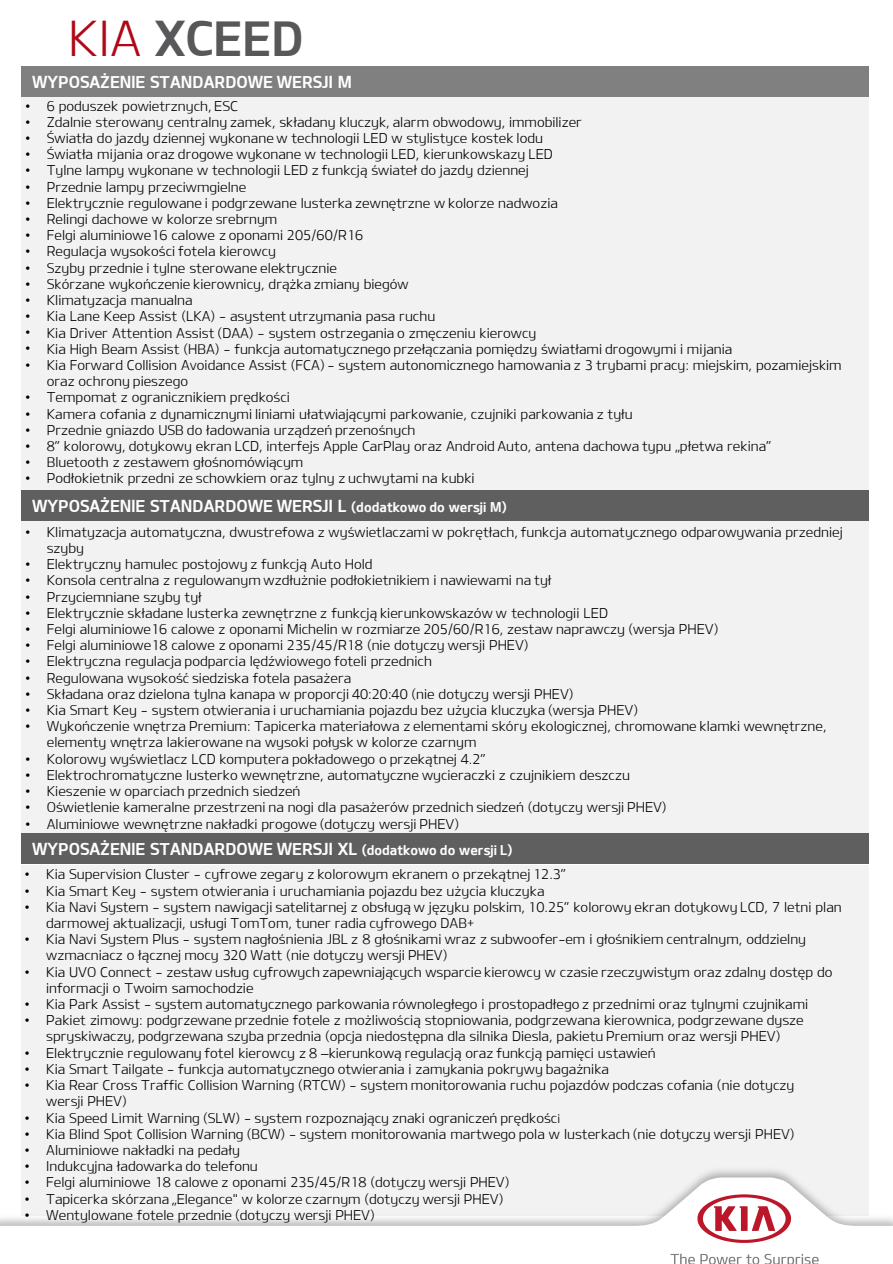
<style>
.page{position:relative;width:893px;height:1264px;background:#fff}
.page>*{position:absolute;margin:0;border:0;box-sizing:border-box;transform-origin:0 0}
.t1{font:48px "Kia B";color:#58585a}
.t2{font:16.5px "Kia B";color:#fff}
.t3{font:13.5px/16.2px "Kia L";color:#000}
.s1{font-family:"Kia L";color:#af0917}
.s2{font-family:"Arial"}
.s3{font-size:13.5px}
.s4{font-size:12px}
</style>
<div class="page">
<div style="left:21px;top:86px;width:848px;height:406px;background:#f2f2f2"></div>
<div style="left:21px;top:66px;width:848px;height:31px;background:#808080"></div>
<div style="left:21px;top:516px;width:847px;height:330px;background:#f2f2f2"></div>
<div style="left:21px;top:490px;width:847px;height:31px;background:#5f5f5f"></div>
<div style="left:21px;top:865px;width:847px;height:350px;background:#f2f2f2"></div>
<div style="left:21px;top:833px;width:847px;height:31px;background:#5f5f5f"></div>
<svg style="left:0;top:1177px;width:893px;height:66px"></svg>
<svg style="left:697px;top:1193px;width:94px;height:49px"></svg>
<svg style="left:670px;top:1253px;width:149px;height:10px"></svg>
<h1 class="t1" style="left:68px;top:8px;width:237px"><span class="s1">KIA</span> XCEED</h1>
<p class="t2" style="left:32px;top:72px;width:321px">WYPOSAŻENIE STANDARDOWE WERSJI M</p>
<p class="t3" style="left:26px;top:97px;width:214px"><span class="s2">•</span> 6 poduszek powietrznych, ESC</p>
<p class="t3" style="left:26px;top:113px;width:558px"><span class="s2">•</span> Zdalnie sterowany centralny zamek, składany kluczyk, alarm obwodowy, immobilizer</p>
<p class="t3" style="left:26px;top:129px;width:519px"><span class="s2">•</span> Światła do jazdy dziennej wykonane w technologii LED w stylistyce kostek lodu</p>
<p class="t3" style="left:26px;top:146px;width:529px"><span class="s2">•</span> Światła mĳania oraz drogowe wykonane w technologii LED, kierunkowskazy LED</p>
<p class="t3" style="left:26px;top:162px;width:505px"><span class="s2">•</span> Tylne lampy wykonane w technologii LED z funkcją świateł do jazdy dziennej</p>
<p class="t3" style="left:26px;top:178px;width:222px"><span class="s2">•</span> Przednie lampy przeciwmgielne</p>
<p class="t3" style="left:26px;top:194px;width:534px"><span class="s2">•</span> Elektrycznie regulowane i podgrzewane lusterka zewnętrzne w kolorze nadwozia</p>
<p class="t3" style="left:26px;top:210px;width:253px"><span class="s2">•</span> Relingi dachowe w kolorze srebrnym</p>
<p class="t3" style="left:26px;top:227px;width:339px"><span class="s2">•</span> Felgi aluminiowe16 calowe z oponami 205/60/R16</p>
<p class="t3" style="left:26px;top:243px;width:252px"><span class="s2">•</span> Regulacja wysokości fotela kierowcy</p>
<p class="t3" style="left:26px;top:259px;width:313px"><span class="s2">•</span> Szyby przednie i tylne sterowane elektrycznie</p>
<p class="t3" style="left:26px;top:275px;width:385px"><span class="s2">•</span> Skórzane wykończenie kierownicy, drążka zmiany biegów</p>
<p class="t3" style="left:26px;top:291px;width:169px"><span class="s2">•</span> Klimatyzacja manualna</p>
<p class="t3" style="left:26px;top:308px;width:411px"><span class="s2">•</span> Kia Lane Keep Assist (LKA) - asystent utrzymania pasa ruchu</p>
<p class="t3" style="left:26px;top:324px;width:512px"><span class="s2">•</span> Kia Driver Attention Assist (DAA) - system ostrzegania o zmęczeniu kierowcy</p>
<p class="t3" style="left:26px;top:340px;width:708px"><span class="s2">•</span> Kia High Beam Assist (HBA) - funkcja automatycznego przełączania pomiędzy światłami drogowymi i mĳania</p>
<p class="t3" style="left:47px;top:356px;width:796px;text-indent:-21px"><span class="s2">•</span> Kia Forward Collision Avoidance Assist (FCA) - system autonomicznego hamowania z 3 trybami pracy: miejskim, pozamiejskim oraz ochrony pieszego</p>
<p class="t3" style="left:26px;top:389px;width:266px"><span class="s2">•</span> Tempomat z ogranicznikiem prędkości</p>
<p class="t3" style="left:26px;top:405px;width:609px"><span class="s2">•</span> Kamera cofania z dynamicznymi liniami ułatwiającymi parkowanie, czujniki parkowania z tyłu</p>
<p class="t3" style="left:26px;top:421px;width:391px"><span class="s2">•</span> Przednie gniazdo USB do ładowania urządzeń przenośnych</p>
<p class="t3" style="left:26px;top:437px;width:747px"><span class="s2">•</span> 8” kolorowy, dotykowy ekran LCD, interfejs Apple CarPlay oraz Android Auto, antena dachowa typu „płetwa rekina”</p>
<p class="t3" style="left:26px;top:453px;width:279px"><span class="s2">•</span> Bluetooth z zestawem głośnomówiącym</p>
<p class="t3" style="left:26px;top:470px;width:451px"><span class="s2">•</span> Podłokietnik przedni ze schowkiem oraz tylny z uchwytami na kubki</p>
<p class="t2" style="left:32px;top:495px;width:476px">WYPOSAŻENIE STANDARDOWE WERSJI L <span class="s3">(dodatkowo do wersji M)</span></p>
<p class="t3" style="left:47px;top:523px;width:798px;text-indent:-21px"><span class="s2">•</span> Klimatyzacja automatyczna, dwustrefowa z wyświetlaczami w pokrętłach, funkcja automatycznego odparowywania przedniej szyby</p>
<p class="t3" style="left:26px;top:555px;width:349px"><span class="s2">•</span> Elektryczny hamulec postojowy z funkcją Auto Hold</p>
<p class="t3" style="left:26px;top:571px;width:527px"><span class="s2">•</span> Konsola centralna z regulowanym wzdłużnie podłokietnikiem i nawiewami na tył</p>
<p class="t3" style="left:26px;top:588px;width:178px"><span class="s2">•</span> Przyciemniane szyby tył</p>
<p class="t3" style="left:26px;top:604px;width:584px"><span class="s2">•</span> Elektrycznie składane lusterka zewnętrzne z funkcją kierunkowskazów w technologii LED</p>
<p class="t3" style="left:26px;top:620px;width:694px"><span class="s2">•</span> Felgi aluminiowe16 calowe z oponami Michelin w rozmiarze 205/60/R16, zestaw naprawczy (wersja PHEV)</p>
<p class="t3" style="left:26px;top:636px;width:505px"><span class="s2">•</span> Felgi aluminiowe18 calowe z oponami 235/45/R18 (nie dotyczy wersji PHEV)</p>
<p class="t3" style="left:26px;top:652px;width:408px"><span class="s2">•</span> Elektryczna regulacja podparcia lędźwiowego foteli przednich</p>
<p class="t3" style="left:26px;top:669px;width:327px"><span class="s2">•</span> Regulowana wysokość siedziska fotela pasażera</p>
<p class="t3" style="left:26px;top:685px;width:550px"><span class="s2">•</span> Składana oraz dzielona tylna kanapa w proporcji 40:20:40 (nie dotyczy wersji PHEV)</p>
<p class="t3" style="left:26px;top:701px;width:614px"><span class="s2">•</span> Kia Smart Key - system otwierania i uruchamiania pojazdu bez użycia kluczyka (wersja PHEV)</p>
<p class="t3" style="left:47px;top:717px;width:781px;text-indent:-21px"><span class="s2">•</span> Wykończenie wnętrza Premium: Tapicerka materiałowa z elementami skóry ekologicznej, chromowane klamki wewnętrzne, elementy wnętrza lakierowane na wysoki połysk w kolorze czarnym</p>
<p class="t3" style="left:26px;top:750px;width:462px"><span class="s2">•</span> Kolorowy wyświetlacz LCD komputera pokładowego o przekątnej 4.2”</p>
<p class="t3" style="left:26px;top:766px;width:606px"><span class="s2">•</span> Elektrochromatyczne lusterko wewnętrzne, automatyczne wycieraczki z czujnikiem deszczu</p>
<p class="t3" style="left:26px;top:782px;width:276px"><span class="s2">•</span> Kieszenie w oparciach przednich siedzeń</p>
<p class="t3" style="left:26px;top:798px;width:643px"><span class="s2">•</span> Oświetlenie kameralne przestrzeni na nogi dla pasażerów przednich siedzeń (dotyczy wersji PHEV)</p>
<p class="t3" style="left:26px;top:814px;width:435px"><span class="s2">•</span> Aluminiowe wewnętrzne nakładki progowe (dotyczy wersji PHEV)</p>
<p class="t3" style="left:25px;top:865px;width:543px"><span class="s2">•</span> Kia Supervision Cluster - cyfrowe zegary z kolorowym ekranem o przekątnej 12.3”</p>
<p class="t3" style="left:25px;top:881px;width:521px"><span class="s2">•</span> Kia Smart Key - system otwierania i uruchamiania pojazdu bez użycia kluczyka</p>
<p class="t3" style="left:46px;top:898px;width:797px;text-indent:-21px"><span class="s2">•</span> Kia Navi System - system nawigacji satelitarnej z obsługą w języku polskim, 10.25” kolorowy ekran dotykowy LCD, 7 letni plan darmowej aktualizacji, usługi TomTom, tuner radia cyfrowego DAB+</p>
<p class="t3" style="left:46px;top:930px;width:761px;text-indent:-21px"><span class="s2">•</span> Kia Navi System Plus - system nagłośnienia JBL z 8 głośnikami wraz z subwoofer-em i głośnikiem centralnym, oddzielny wzmacniacz o łącznej mocy 320 Watt (nie dotyczy wersji PHEV)</p>
<p class="t3" style="left:46px;top:962px;width:788px;text-indent:-21px"><span class="s2">•</span> Kia UVO Connect - zestaw usług cyfrowych zapewniających wsparcie kierowcy w czasie rzeczywistym oraz zdalny dostęp do informacji o Twoim samochodzie</p>
<p class="t3" style="left:25px;top:995px;width:785px"><span class="s2">•</span> Kia Park Assist - system automatycznego parkowania równoległego i prostopadłego z przednimi oraz tylnymi czujnikami</p>
<p class="t3" style="left:25px;top:1011px;width:780px;text-align:center"><span class="s2">•</span> Pakiet zimowy: podgrzewane przednie fotele z możliwością stopniowania, podgrzewana kierownica, podgrzewane dysze spryskiwaczy, podgrzewana szyba przednia (opcja niedostępna dla silnika Diesla, pakietu Premium oraz wersji PHEV)</p>
<p class="t3" style="left:25px;top:1043px;width:632px"><span class="s2">•</span> Elektrycznie regulowany fotel kierowcy z 8 –kierunkową regulacją oraz funkcją pamięci ustawień</p>
<p class="t3" style="left:25px;top:1060px;width:586px"><span class="s2">•</span> Kia Smart Tailgate - funkcja automatycznego otwierania i zamykania pokrywy bagażnika</p>
<p class="t3" style="left:46px;top:1076px;width:750px;text-indent:-21px"><span class="s2">•</span> Kia Rear Cross Traffic Collision Warning (RTCW) - system monitorowania ruchu pojazdów podczas cofania (nie dotyczy wersji PHEV)</p>
<p class="t3" style="left:25px;top:1108px;width:537px"><span class="s2">•</span> Kia Speed Limit Warning (SLW) - system rozpoznający znaki ograniczeń prędkośc<span class="s4">i</span></p>
<p class="t3" style="left:25px;top:1124px;width:771px"><span class="s2">•</span> Kia Blind Spot Collision Warning (BCW) - system monitorowania martwego pola w lusterkach (nie dotyczy wersji PHEV)</p>
<p class="t3" style="left:25px;top:1141px;width:216px"><span class="s2">•</span> Aluminiowe nakładki na pedały</p>
<p class="t3" style="left:25px;top:1157px;width:234px"><span class="s2">•</span> Indukcyjna ładowarka do telefonu</p>
<p class="t3" style="left:25px;top:1173px;width:486px"><span class="s2">•</span> Felgi aluminiowe 18 calowe z oponami 235/45/R18 (dotyczy wersji PHEV)</p>
<p class="t3" style="left:25px;top:1189px;width:480px"><span class="s2">•</span> Tapicerka skórzana „Elegance" w kolorze czarnym (dotyczy wersji PHEV)</p>
<p class="t3" style="left:25px;top:1205px;width:351px"><span class="s2">•</span> Wentylowane fotele przednie (dotyczy wersji PHEV)</p>
<p class="t2" style="left:32px;top:838px;width:482px">WYPOSAŻENIE STANDARDOWE WERSJI XL <span class="s3">(dodatkowo do wersji L)</span></p>
</div>
